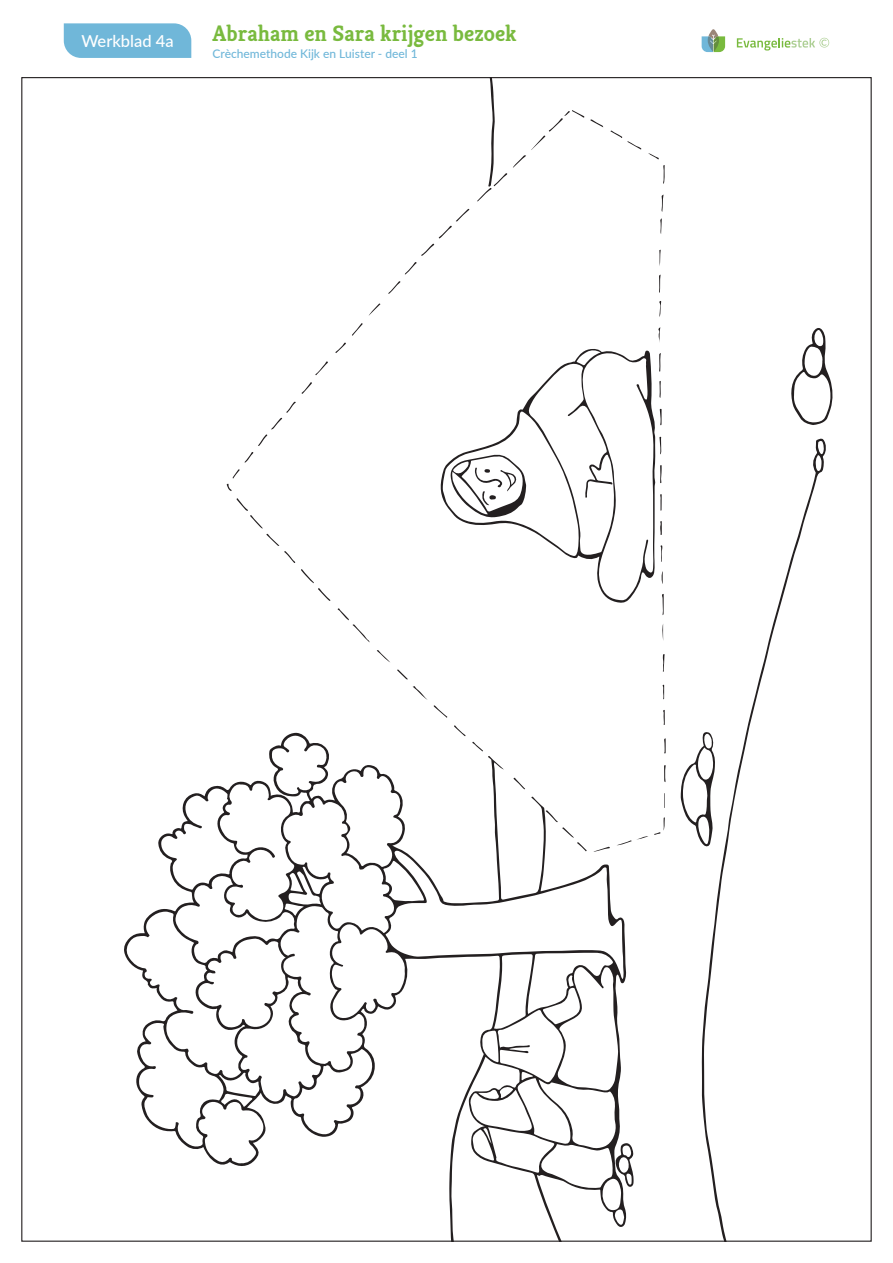
<style>
.page{position:relative;width:893px;height:1263px;background:#fff}
.page>*{position:absolute;margin:0;border:0;box-sizing:border-box;transform-origin:0 0}
.t1{font:300 22.5px "Kreon";color:#79ba3e}
.t2{font:500 16.5px "Lato";color:#fff}
.t3{font:500 12px "Lato";color:#70b7d9}
</style>
<div class="page">
<svg style="left:702px;top:29px;width:23px;height:23px"></svg>
<svg style="left:737px;top:38px;width:92px;height:13px"></svg>
<svg style="left:124px;top:733px;width:503px;height:507px"></svg>
<svg style="left:702px;top:438px;width:124px;height:802px"></svg>
<svg style="left:440px;top:349px;width:216px;height:254px"></svg>
<svg style="left:681px;top:732px;width:34px;height:115px"></svg>
<svg style="left:791px;top:328px;width:42px;height:97px"></svg>
<svg style="left:615px;top:1143px;width:19px;height:44px"></svg>
<svg style="left:413px;top:686px;width:15px;height:14px"></svg>
<svg style="left:659px;top:409px;width:3px;height:16px"></svg>
<svg style="left:662px;top:594px;width:2px;height:21px"></svg>
<svg style="left:660px;top:465px;width:2px;height:18px"></svg>
<svg style="left:477px;top:79px;width:30px;height:123px"></svg>
<svg style="left:301px;top:569px;width:29px;height:32px"></svg>
<svg style="left:421px;top:208px;width:49px;height:48px"></svg>
<svg style="left:315px;top:361px;width:13px;height:14px"></svg>
<svg style="left:337px;top:608px;width:33px;height:34px"></svg>
<svg style="left:662px;top:654px;width:3px;height:18px"></svg>
<svg style="left:405px;top:262px;width:12px;height:13px"></svg>
<svg style="left:659px;top:353px;width:2px;height:19px"></svg>
<svg style="left:659px;top:437px;width:3px;height:17px"></svg>
<svg style="left:434px;top:705px;width:14px;height:13px"></svg>
<svg style="left:663px;top:165px;width:2px;height:19px"></svg>
<svg style="left:236px;top:498px;width:59px;height:65px"></svg>
<svg style="left:664px;top:765px;width:2px;height:17px"></svg>
<svg style="left:377px;top:650px;width:13px;height:12px"></svg>
<svg style="left:301px;top:382px;width:11px;height:12px"></svg>
<svg style="left:664px;top:738px;width:2px;height:15px"></svg>
<svg style="left:368px;top:303px;width:12px;height:13px"></svg>
<svg style="left:659px;top:275px;width:2px;height:18px"></svg>
<svg style="left:388px;top:281px;width:13px;height:13px"></svg>
<svg style="left:352px;top:323px;width:11px;height:13px"></svg>
<svg style="left:660px;top:494px;width:2px;height:17px"></svg>
<svg style="left:662px;top:624px;width:1px;height:15px"></svg>
<svg style="left:513px;top:778px;width:12px;height:11px"></svg>
<svg style="left:659px;top:381px;width:2px;height:17px"></svg>
<svg style="left:661px;top:195px;width:2px;height:17px"></svg>
<svg style="left:454px;top:725px;width:12px;height:11px"></svg>
<svg style="left:593px;top:847px;width:17px;height:5px"></svg>
<svg style="left:590px;top:119px;width:13px;height:8px"></svg>
<svg style="left:258px;top:401px;width:38px;height:45px"></svg>
<svg style="left:660px;top:521px;width:2px;height:14px"></svg>
<svg style="left:397px;top:669px;width:11px;height:11px"></svg>
<svg style="left:663px;top:710px;width:2px;height:15px"></svg>
<svg style="left:335px;top:342px;width:11px;height:11px"></svg>
<svg style="left:244px;top:452px;width:10px;height:11px"></svg>
<svg style="left:664px;top:793px;width:1px;height:15px"></svg>
<svg style="left:662px;top:684px;width:2px;height:15px"></svg>
<svg style="left:660px;top:545px;width:2px;height:17px"></svg>
<svg style="left:616px;top:836px;width:32px;height:9px"></svg>
<svg style="left:660px;top:218px;width:2px;height:16px"></svg>
<svg style="left:545px;top:810px;width:42px;height:42px"></svg>
<svg style="left:610px;top:130px;width:31px;height:20px"></svg>
<svg style="left:472px;top:742px;width:11px;height:9px"></svg>
<svg style="left:658px;top:327px;width:2px;height:15px"></svg>
<svg style="left:659px;top:301px;width:2px;height:16px"></svg>
<svg style="left:661px;top:571px;width:2px;height:13px"></svg>
<svg style="left:648px;top:153px;width:11px;height:6px"></svg>
<svg style="left:659px;top:250px;width:2px;height:16px"></svg>
<svg style="left:226px;top:469px;width:14px;height:22px"></svg>
<svg style="left:513px;top:110px;width:71px;height:58px"></svg>
<svg style="left:654px;top:817px;width:11px;height:18px"></svg>
<svg style="left:450px;top:454px;width:76px;height:64px"></svg>
<div style="left:64px;top:23px;width:127px;height:35px;background:#70b7d9"></div>
<h2 class="t2" style="left:81px;top:29px;width:94px">Werkblad 4a</h2>
<h1 class="t1" style="left:213px;top:15px;width:306px">Abraham en Sara krijgen bezoek</h1>
<p class="t3" style="left:213px;top:45px;width:207px">Crèchemethode Kijk en Luister - deel 1</p>
</div>
